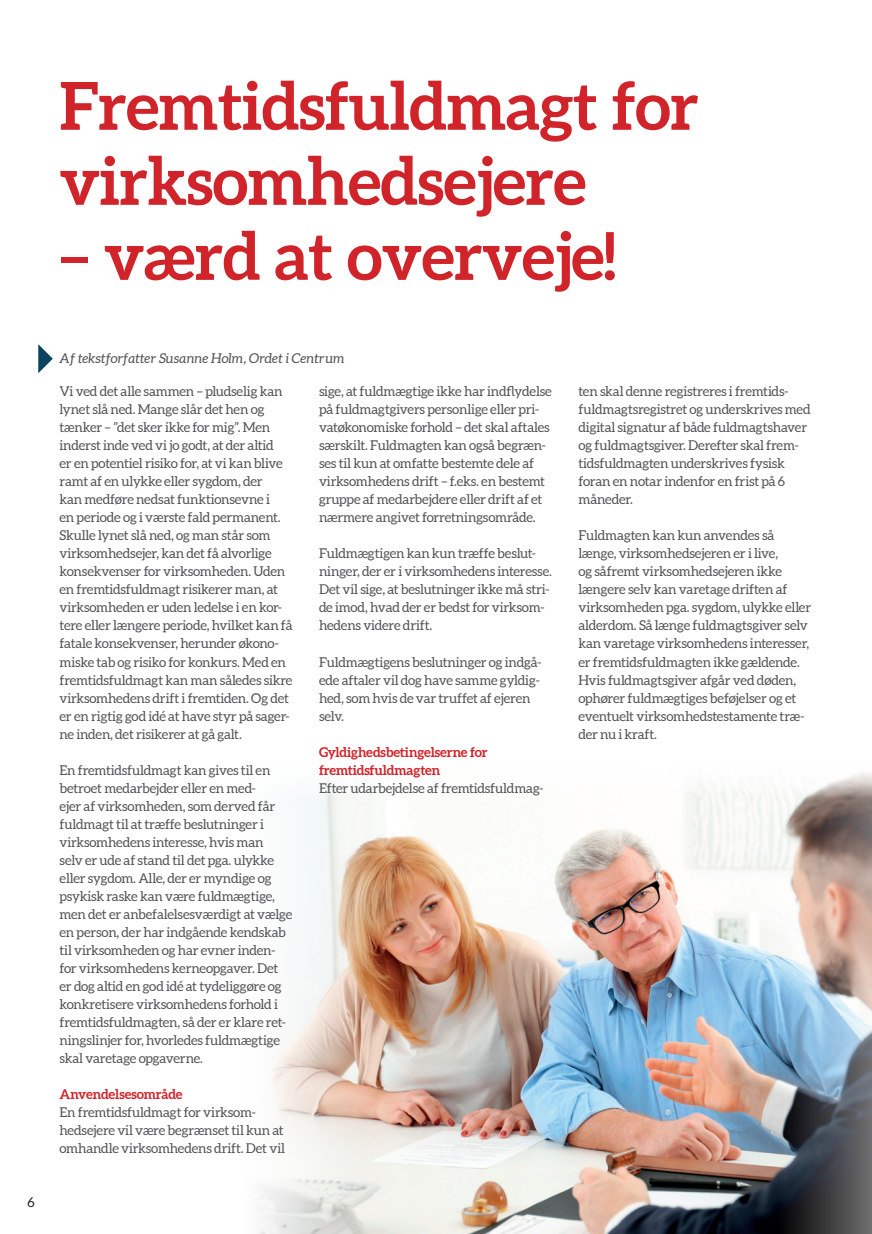
<style>
.page{position:relative;width:872px;height:1234px;background:#fff}
.page>*{position:absolute;margin:0;border:0;box-sizing:border-box;transform-origin:0 0}
.Rubrik{font:700 66px/75px "Aleo";letter-spacing:-.01em;color:#d1232a}
.Brødtekst_9_12{font:13.5px/18px "Aleo";letter-spacing:-.015em;color:#535355}
.Brødtekst_9_12-2{font:700 13.5px/18px "Aleo";letter-spacing:-.01em;color:#d1232a}
.Forfatter{font:italic 13.5px "Aleo";color:#535355}
.Punktopstilling_brød{font:13.5px "Aleo";color:#231f20}
.s1{font-weight:700;color:#d1232a}
.s2{font-weight:400;color:#535355}
</style>
<div class="page">
<img style="left:256px;top:773px;width:616px;height:460px">
<svg style="left:38px;top:344px;width:15px;height:29px"></svg>
<p class="Punktopstilling_brød" style="left:28px;top:1193px;width:9px">6</p>
<p class="Rubrik" style="left:60px;top:71px;width:641px">Fremtidsfuldmagt for virksomhedsejere</p>
<p class="Rubrik" style="left:60px;top:221px;width:558px">– værd at overveje!</p>
<p class="Forfatter" style="left:60px;top:350px;width:286px">Af tekstforfatter Susanne Holm, Ordet i Centrum</p>
<p class="Brødtekst_9_12" style="left:60px;top:383px;width:234px">Vi ved det alle sammen – pludselig kan lynet slå ned. Mange slår det hen og tænker – ”det sker ikke for mig”. Men inderst inde ved vi jo godt, at der altid<br>er en potentiel risiko for, at vi kan blive ramt af en ulykke eller sygdom, der<br>kan medføre nedsat funktionsevne i<br>en periode og i værste fald permanent.<br>Skulle lynet slå ned, og man står som virksomhedsejer, kan det få alvorlige konsekvenser for virksomheden. Uden en fremtidsfuldmagt risikerer man, at virksomheden er uden ledelse i en kor&shy;tere eller længere periode, hvilket kan få fatale konsekvenser, herunder økono&shy;miske tab og risiko for konkurs. Med en fremtidsfuldmagt kan man således sikre virksomhedens drift i fremtiden. Og det er en rigtig god idé at have styr på sager&shy;ne inden, det risikerer at gå galt.</p>
<p class="Brødtekst_9_12" style="left:60px;top:761px;width:234px">En fremtidsfuldmagt kan gives til en betroet medarbejder eller en med-<br>ejer af virksomheden, som derved får fuldmagt til at træffe beslutninger i virksomhedens interesse, hvis man<br>selv er ude af stand til det pga. ulykke eller sygdom. Alle, der er myndige og psykisk raske kan være fuldmægtige, men det er anbefalelsesværdigt at vælge en person, der har indgående kendskab til virksomheden og har evner inden&shy;for virksomhedens kerneopgaver. Det er dog altid en god idé at tydeliggøre og konkretisere virksomhedens forhold i fremtidsfuldmagten, så der er klare ret&shy;ningslinjer for, hvorledes fuldmægtige skal varetage opgaverne.</p>
<p class="Brødtekst_9_12" style="left:60px;top:1085px;width:227px"><span class="s1">Anvendelsesområde<br></span>En fremtidsfuldmagt for virksom&shy;hedsejere vil være begrænset til kun at omhandle virksomhedens drift. Det vil</p>
<p class="Brødtekst_9_12" style="left:319px;top:383px;width:234px">sige, at fuldmægtige ikke har indflydelse på fuldmagtgivers personlige eller pri&shy;vatøkonomiske forhold – det skal aftales særskilt. Fuldmagten kan også begræn&shy;ses til kun at omfatte bestemte dele af virksomhedens drift – f.eks. en bestemt gruppe af medarbejdere eller drift af et nærmere angivet forretningsområde.</p>
<p class="Brødtekst_9_12" style="left:319px;top:545px;width:234px">Fuldmægtigen kan kun træffe beslut&shy;ninger, der er i virksomhedens interesse.<br>Det vil sige, at beslutninger ikke må stri&shy;de imod, hvad der er bedst for virksom&shy;hedens videre drift.</p>
<p class="Brødtekst_9_12" style="left:319px;top:653px;width:224px">Fuldmægtigens beslutninger og indgå&shy;ede aftaler vil dog have samme gyldig&shy;hed, som hvis de var truffet af ejeren selv.</p>
<p class="Brødtekst_9_12-2" style="left:319px;top:743px;width:226px">Gyldighedsbetingelserne for fremtidsfuldmagten<br><span class="s2">Efter udarbejdelse af fremtidsfuldmag-</span></p>
<p class="Brødtekst_9_12" style="left:578px;top:383px;width:234px">ten skal denne registreres i fremtids&shy;fuldmagtsregistret og underskrives med digital signatur af både fuldmagtshaver og fuldmagtsgiver. Derefter skal frem&shy;tidsfuldmagten underskrives fysisk foran en notar indenfor en frist på 6 måneder.</p>
<p class="Brødtekst_9_12" style="left:578px;top:527px;width:234px">Fuldmagten kan kun anvendes så længe, virksomhedsejeren er i live,<br>og såfremt virksomhedsejeren ikke længere selv kan varetage driften af virksomheden pga. sygdom, ulykke eller alderdom. Så længe fuldmagtsgiver selv kan varetage virksomhedens interesser, er fremtidsfuldmagten ikke gældende.<br>Hvis fuldmagtsgiver afgår ved døden, ophører fuldmægtiges beføjelser og et eventuelt virksomhedstestamente træ&shy;der nu i kraft.</p>
</div>
